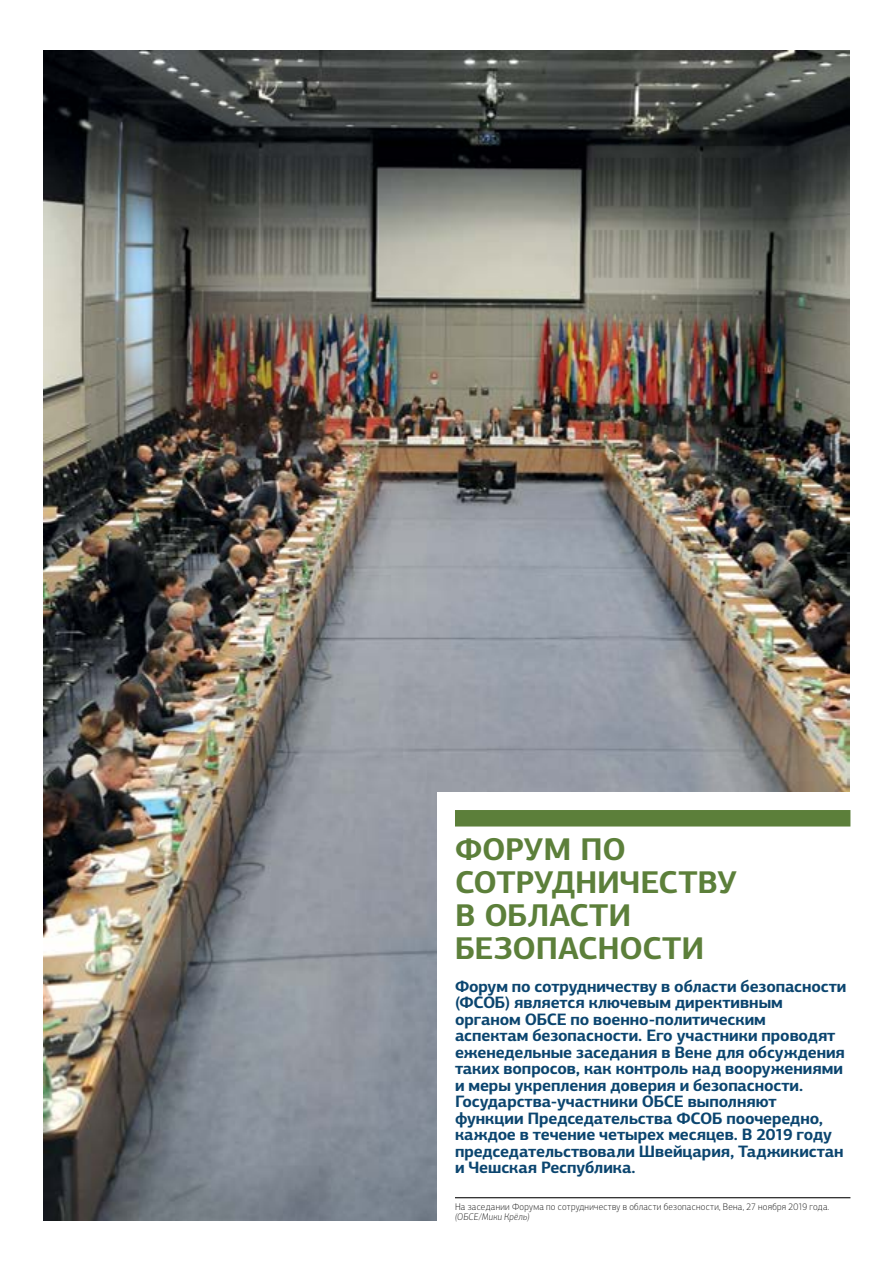
<style>
.page{position:relative;width:893px;height:1263px;background:#fff}
.page>*{position:absolute;margin:0;border:0;box-sizing:border-box;transform-origin:0 0}
.t1{font:700 31.5px/33px "PF Centro Sans Pro";letter-spacing:-.01em;color:#5c7f3a}
.t2{font:700 16.5px/16.5px "PF Centro Sans Pro";letter-spacing:-.005em;color:#0b456f}
.t3{font:100 9.75px "PF Centro Sans Pro";letter-spacing:.03em;color:#000;scale:.96 1}
.t4{font:italic 100 9.75px "PF Centro Sans Pro";letter-spacing:.03em;color:#000;scale:.96 1}
</style>
<div class="page">
<img style="left:43px;top:51px;width:807px;height:1170px">
<div style="left:438px;top:792px;width:455px;height:471px;background:#fff"></div>
<div style="left:455px;top:810px;width:395px;height:16px;background:#5c7f3a"></div>
<hr style="left:455px;top:1197px;width:395px;height:1px;background:#000">
<h1 class="t1" style="left:455px;top:832px;width:284px">ФОРУМ ПО<br>СОТРУДНИЧЕСТВУ<br>В ОБЛАСТИ<br>БЕЗОПАСНОСТИ</h1>
<p class="t2" style="left:455px;top:977px;width:393px">Форум по сотрудничеству в области безопасности (ФСОБ) является ключевым директивным органом ОБСЕ по военно-политическим<br>аспектам безопасности. Его участники проводят еженедельные заседания в Вене для обсуждения таких вопросов, как контроль над вооружениями и меры укрепления доверия и безопасности.<br>Государства-участники ОБСЕ выполняют функции Председательства ФСОБ поочередно, каждое в течение четырех месяцев. В 2019 году председательствовали Швейцария, Таджикистан и Чешская Республика.</p>
<p class="t3" style="left:455px;top:1201px;width:392px">На заседании Форума по сотрудничеству в области безопасности, Вена, 27 ноября 2019 года.</p>
<p class="t4" style="left:455px;top:1211px;width:79px">(ОБСЕ/Мики Крёль)</p>
</div>
